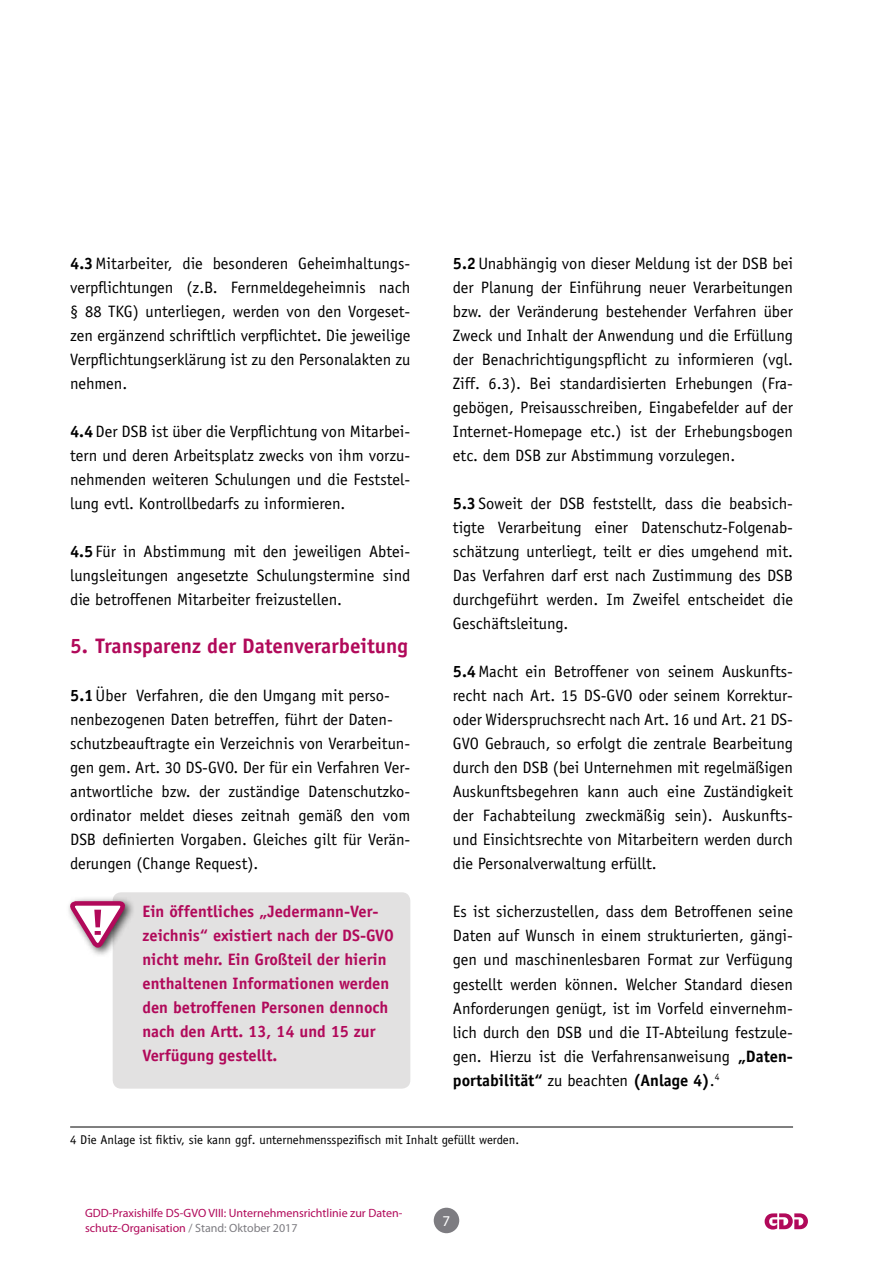
<style>
.page{position:relative;width:893px;height:1263px;background:#fff}
.page>*{position:absolute;margin:0;border:0;box-sizing:border-box;transform-origin:0 0}
.t1{font:700 21px "Officina Sans Std";color:#b1095a}
.t2{font:16.5px/24px "Officina Sans Std";color:#000;text-align:justify}
.t3{font:700 16.5px/24px "Officina Sans Std";color:#b1095a}
.t4{font:15px "Myriad Pro";color:#fff}
.t5{font:12.75px "Officina Sans Std";color:#000}
.t6{font:12px/15px "Myriad Pro";color:#b1095a}
.s1{font-weight:700}
.s2{color:#7d7c81}
</style>
<div class="page">
<div style="left:434px;top:1208px;width:25px;height:25px;background:#7d7c81;border-radius:50%"></div>
<svg style="left:765px;top:1213px;width:43px;height:16px"></svg>
<hr style="left:70px;top:1127px;width:723px;height:1px;background:#000">
<div style="left:113px;top:892px;width:297px;height:197px;background:#e2e1e1;border-radius:9px"></div>
<div style="left:66px;top:896px;width:70px;height:62px;background:#000;opacity:.75"></div>
<svg style="left:70px;top:899px;width:58px;height:59px"></svg>
<p class="t2" style="left:70px;top:252px;width:342px"><span class="s1">4.3</span>Mitarbeiter, die besonderen Geheimhaltungs&shy;verpflichtungen (z.B. Fernmeldegeheimnis nach § 88 TKG) unterliegen, werden von den Vorgeset&shy;zen ergänzend schriftlich verpflichtet. Die jeweilige Verpflichtungserklärung ist zu den Personalakten zu nehmen.</p>
<p class="t2" style="left:70px;top:420px;width:342px"><span class="s1">4.4</span> Der DSB ist über die Verpflichtung von Mitarbei&shy;tern und deren Arbeitsplatz zwecks von ihm vorzu&shy;nehmenden weiteren Schulungen und die Feststel&shy;lung evtl. Kontrollbedarfs zu informieren.</p>
<p class="t2" style="left:70px;top:540px;width:342px"><span class="s1">4.5</span> Für in Abstimmung mit den jeweiligen Abtei&shy;lungsleitungen angesetzte Schulungstermine sind die betroffenen Mitarbeiter freizustellen.</p>
<p class="t1" style="left:70px;top:633px;width:339px">5. Transparenz der Datenverarbeitung</p>
<p class="t2" style="left:70px;top:684px;width:342px;text-align:left"><span class="s1">5.1</span>Über Verfahren, die den Umgang mit perso&shy;nenbezogenen Daten betreffen, führt der Daten&shy;schutzbeauftragte ein Verzeichnis von Verarbeitun&shy;gen gem. Art. 30 DS-GVO. Der für ein Verfahren Ver&shy;antwortliche bzw. der zuständige Datenschutzko&shy;ordinator meldet dieses zeitnah gemäß den vom DSB definierten Vorgaben. Gleiches gilt für Verän&shy;derungen (Change Request).</p>
<p class="t3" style="left:142px;top:899px;width:253px">Ein öffentliches „Jedermann-Ver&shy;zeichnis“ existiert nach der DS-GVO nicht mehr. Ein Großteil der hierin enthaltenen Informationen werden den betroffenen Personen dennoch nach den Artt. 13, 14 und 15 zur<br>Verfügung gestellt.</p>
<p class="t2" style="left:453px;top:252px;width:342px"><span class="s1">5.2</span> Unabhängig von dieser Meldung ist der DSB bei der Planung der Einführung neuer Verarbeitungen bzw. der Veränderung bestehender Verfahren über Zweck und Inhalt der Anwendung und die Erfüllung der Benachrichtigungspflicht zu informieren (vgl.<br>Ziff. 6.3). Bei standardisierten Erhebungen (Fra&shy;gebögen, Preisausschreiben, Eingabefelder auf der Internet-Homepage etc.) ist der Erhebungsbogen etc. dem DSB zur Abstimmung vorzulegen.</p>
<p class="t2" style="left:453px;top:492px;width:342px"><span class="s1">5.3</span> Soweit der DSB feststellt, dass die beabsich&shy;tigte Verarbeitung einer Datenschutz-Folgenab&shy;schätzung unterliegt, teilt er dies umgehend mit.<br>Das Verfahren darf erst nach Zustimmung des DSB durchgeführt werden. Im Zweifel entscheidet die Geschäftsleitung.</p>
<p class="t2" style="left:453px;top:660px;width:342px"><span class="s1">5.4</span> Macht ein Betroffener von seinem Auskunfts&shy;recht nach Art. 15 DS-GVO oder seinem Korrektur&shy;oder Widerspruchsrecht nach Art. 16 und Art. 21 DS-GVO Gebrauch, so erfolgt die zentrale Bearbeitung durch den DSB (bei Unternehmen mit regelmäßigen Auskunftsbegehren kann auch eine Zuständigkeit der Fachabteilung zweckmäßig sein). Auskunfts&shy;und Einsichtsrechte von Mitarbeitern werden durch die Personalverwaltung erfüllt.</p>
<p class="t2" style="left:453px;top:900px;width:342px">Es ist sicherzustellen, dass dem Betroffenen seine Daten auf Wunsch in einem strukturierten, gängi&shy;gen und maschinenlesbaren Format zur Verfügung gestellt werden können. Welcher Standard diesen Anforderungen genügt, ist im Vorfeld einvernehm&shy;lich durch den DSB und die IT-Abteilung festzule&shy;gen. Hierzu ist die Verfahrensanweisung <span class="s1">„Daten&shy;portabilität“</span> zu beachten <span class="s1">(Anlage 4)</span>.<sup>4</sup></p>
<p class="t5" style="left:70px;top:1132px;width:450px">4 Die Anlage ist fiktiv, sie kann ggf. unternehmensspezifisch mit Inhalt gefüllt werden.</p>
<p class="t6" style="left:85px;top:1205px;width:319px">GDD-Praxishilfe DS-GVO VIII: Unternehmensrichtlinie zur Daten&shy;schutz-Organisation <span class="s2">/ Stand: Oktober 2017</span></p>
<p class="t4" style="left:443px;top:1212px;width:9px">7</p>
</div>
